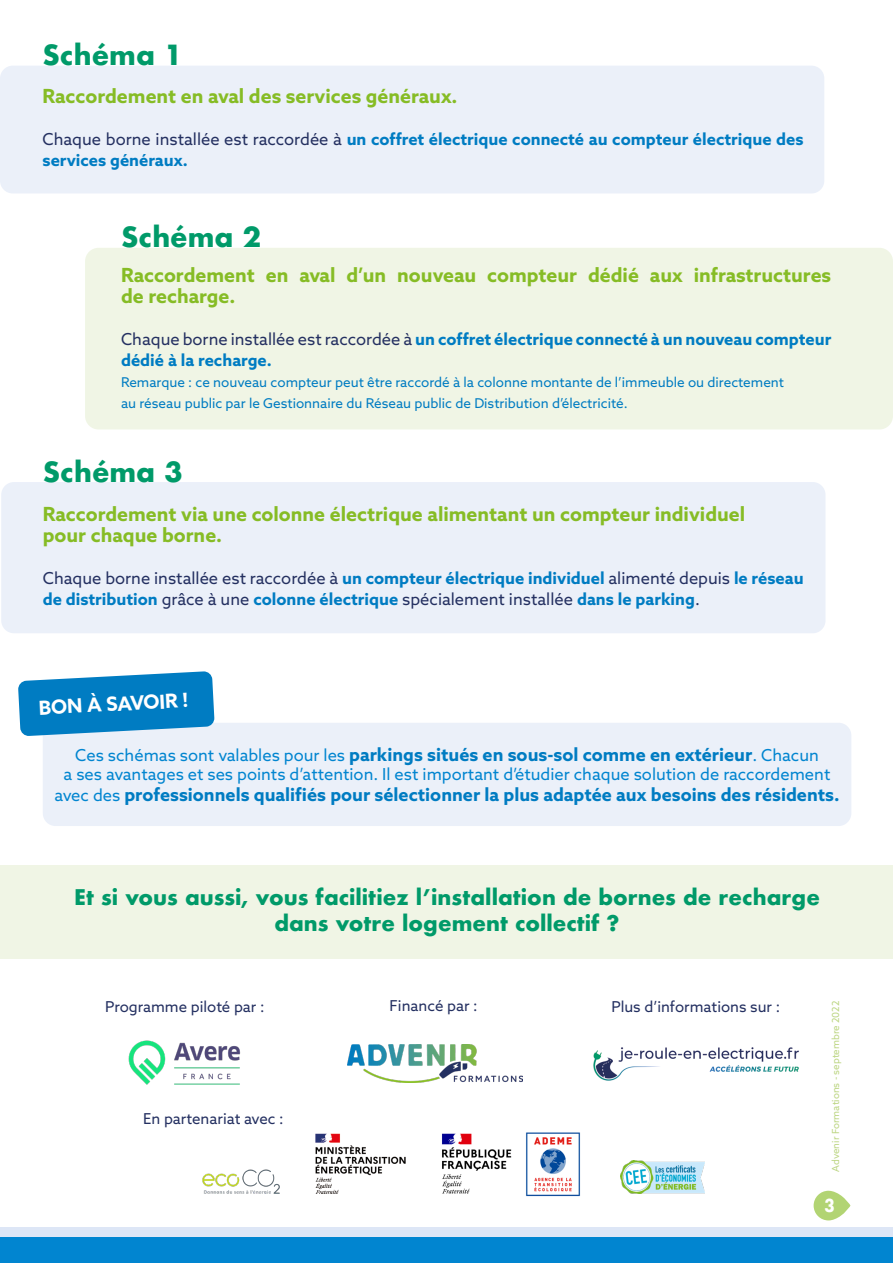
<style>
.page{position:relative;width:893px;height:1263px;background:#fff}
.page>*{position:absolute;margin:0;border:0;box-sizing:border-box;transform-origin:0 0}
.t1{font:700 27px "Futura";color:#009a69}
.t2{font:700 21px/25.2px "Futura";color:#009a69;text-align:center}
.t3{font:700 19.5px/21px "Azo Sans";color:#86bc25}
.t4{font:700 19.5px "Azo Sans";color:#fff}
.t5{font:900 18.75px "Archivo";color:#fff;scale:.81 1}
.t6{font:700 18px "Azo Sans";color:#007cc2}
.t7{font:700 16.5px/21px "Azo Sans";color:#007cc2}
.t8{font:16.5px "Azo Sans";color:#0185d0}
.t9{font:15px "Azo Sans";color:#243061}
.t10{font:13.5px/21px "Azo Sans";color:#007cc2}
.t11{font:9.75px "Azo Sans";color:#bdd684}
.s1{font-weight:400;color:#243061}
.s2{font-weight:400;color:#243060}
.s3{font-weight:400;font-size:16.5px;color:#0185d0}
</style>
<div class="page">
<div style="left:0;top:1228px;width:893px;height:35px;background:#dde6f6"></div>
<div style="left:0;top:1237px;width:893px;height:26px;background:#0185d0"></div>
<div style="left:0;top:865px;width:893px;height:94px;background:#f0f5e5"></div>
<div style="left:0;top:66px;width:824px;height:127px;background:#ebf0f9;border-radius:13px"></div>
<div style="left:1px;top:482px;width:824px;height:151px;background:#ebf0f9;border-radius:13px"></div>
<div style="left:85px;top:248px;width:808px;height:181px;background:#f0f5e5;border-radius:14px"></div>
<div style="left:43px;top:723px;width:808px;height:103px;background:#ebf0f9;border-radius:13px"></div>
<svg style="left:18px;top:671px;width:197px;height:65px;background:#2890cb"></svg>
<svg style="left:814px;top:1191px;width:36px;height:29px"></svg>
<img style="left:128px;top:1040px;width:113px;height:45px">
<img style="left:347px;top:1044px;width:175px;height:39px">
<img style="left:593px;top:1047px;width:206px;height:34px">
<img style="left:526px;top:1132px;width:55px;height:65px">
<img style="left:315px;top:1133px;width:91px;height:61px">
<img style="left:620px;top:1160px;width:84px;height:33px">
<img style="left:442px;top:1133px;width:70px;height:61px">
<img style="left:202px;top:1169px;width:78px;height:24px">
<h1 class="t1" style="left:43px;top:35px;width:141px">Schéma 1</h1>
<p class="t3" style="left:43px;top:85px;width:417px">Raccordement en aval des services généraux.</p>
<p class="t7" style="left:43px;top:128px;width:763px"><span class="s1">Chaque borne installée es</span><span class="s2">t raccordée à</span> un coffret électrique connecté au compteur électrique des services généraux.</p>
<h1 class="t1" style="left:121px;top:218px;width:141px">Schéma 2</h1>
<p class="t3" style="left:121px;top:264px;width:712px">Raccordement en aval d’un nouveau compteur dédié aux infrastructures de recharge.</p>
<p class="t7" style="left:121px;top:329px;width:712px"><span class="s1">Chaque borne installée est raccordée à</span> un coffret électrique connecté à un nouveau compteur dédié à la recharge.</p>
<p class="t10" style="left:121px;top:372px;width:665px">Remarque : ce nouveau compteur peut être raccordé à la colonne montante de l’immeuble ou directement au réseau public par le Gestionnaire du Réseau public de Distribution d’électricité.</p>
<h1 class="t1" style="left:43px;top:452px;width:141px">Schéma 3</h1>
<p class="t3" style="left:43px;top:503px;width:704px">Raccordement via une colonne électrique alimentant un compteur individuel pour chaque borne.</p>
<p class="t7" style="left:43px;top:567px;width:762px"><span class="s1">Chaque borne installée</span> <span class="s2">est raccordée à</span> un compteur électrique individuel <span class="s1">alimenté depuis</span> le réseau de distribution <span class="s1">grâce à une</span> colonne électrique <span class="s1">spécialement installée</span> dans le parking<span class="s1">.</span></p>
<p class="t4" style="left:38px;top:695px;width:151px;rotate:-3deg">BON À SAVOIR !</p>
<p class="t6" style="left:75px;top:742px;width:745px"><span class="s3">Ces schémas sont valables pour les</span> parkings situés en sous-sol comme en extérieur<span class="s3">. Chacun</span></p>
<p class="t8" style="left:64px;top:764px;width:768px">a ses avantages et ses points d’attention. Il est important d’étudier chaque solution de raccordement</p>
<p class="t6" style="left:55px;top:783px;width:787px"><span class="s3">avec des</span> professionnels qualifiés pour sélectionner la plus adaptée aux besoins des résidents.</p>
<p class="t2" style="left:74px;top:885px;width:747px">Et si vous aussi, vous facilitiez l’installation de bornes de recharge dans votre logement collectif ?</p>
<p class="t9" style="left:105px;top:997px;width:161px">Programme piloté par :</p>
<p class="t9" style="left:390px;top:996px;width:89px">Financé par :</p>
<p class="t9" style="left:611px;top:997px;width:170px">Plus d’informations sur :</p>
<p class="t11" style="left:829px;top:1171px;width:172px;rotate:-90deg">Advenir Formations - septembre 2022</p>
<p class="t9" style="left:143px;top:1108px;width:142px">En partenariat avec :</p>
<p class="t5" style="left:824px;top:1194px;width:14px">3</p>
</div>
